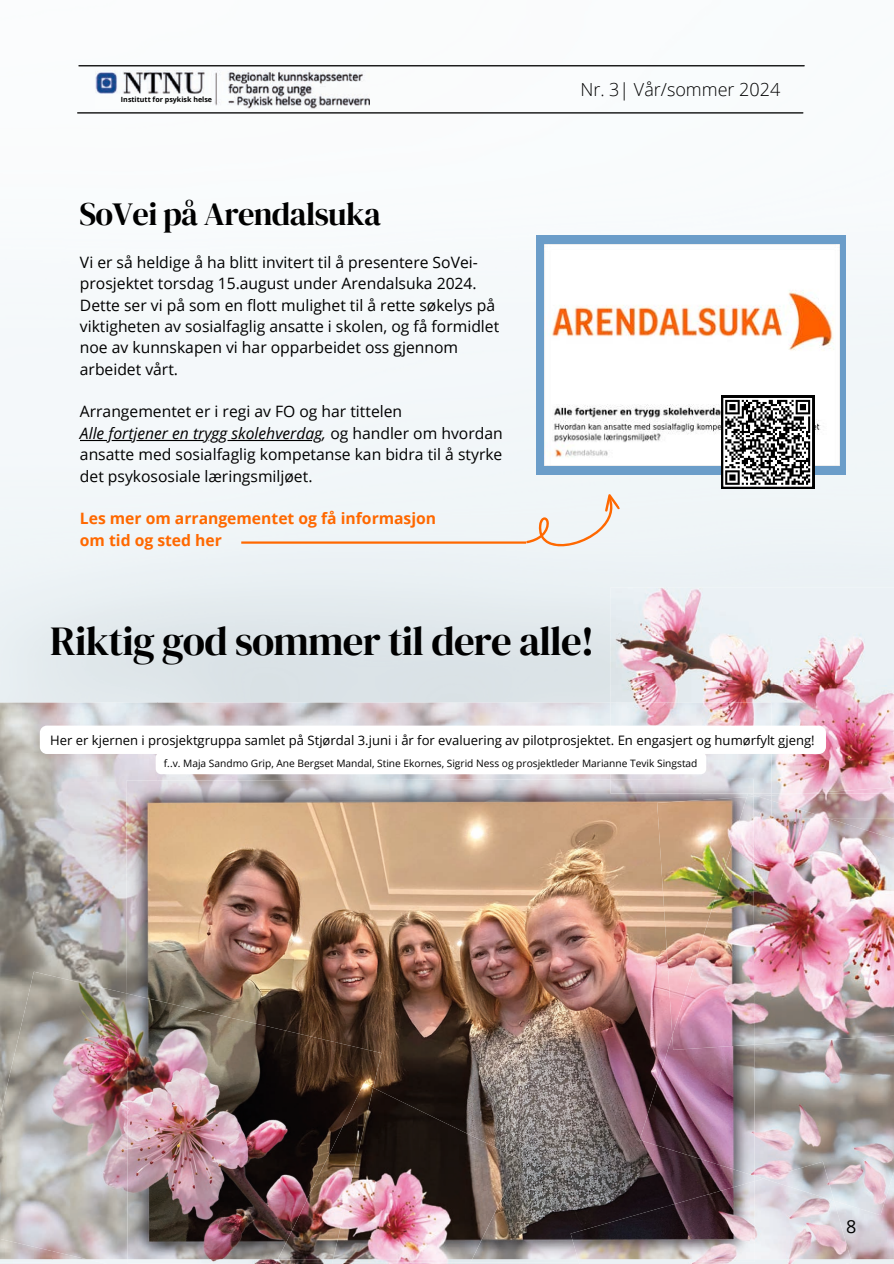
<style>
.page{position:relative;width:894px;height:1264px;background:#fff}
.page>*{position:absolute;margin:0;border:0;box-sizing:border-box;transform-origin:0 0}
.t1{font:40.8px "DM Serif Display";letter-spacing:-.02em;color:#000}
.t2{font:32.4px "DM Serif Display";letter-spacing:-.02em;color:#000}
.t3{font:300 18px "Open Sans";color:#000}
.t4{font:18px "Open Sans";color:#000}
.t5{font:15.75px/21.3px "Open Sans";color:#000}
.t6{font:700 15.75px/21.3px "Open Sans";color:#ff6800}
.t7{font:13.05px "Open Sans";color:#000}
.t8{font:10.2px "Open Sans";color:#000}
.t9{font:700 7.2px "Open Sans";color:#000}
.s1{font-style:italic}
</style>
<div class="page">
<img style="left:0;top:65px;width:893px;height:566px">
<hr style="left:78px;top:112px;width:724px;height:1px;background:#000">
<hr style="left:79px;top:65px;width:725px;height:1px;background:#000">
<img style="left:95px;top:71px;width:275px;height:37px">
<div style="left:536px;top:235px;width:310px;height:240px;background:#6b9dc9"></div>
<img style="left:545px;top:244px;width:294px;height:221px">
<hr style="left:227px;top:440px;width:85px;height:1px;background:#000">
<hr style="left:136px;top:440px;width:68px;height:1px;background:#000">
<svg style="left:80px;top:440px;width:52px;height:1px"></svg>
<img style="left:0;top:702px;width:157px;height:269px">
<img style="left:157px;top:702px;width:453px;height:78px">
<img style="left:850px;top:1215px;width:43px;height:44px">
<img style="left:472px;top:1259px;width:379px;height:4px">
<img style="left:520px;top:1206px;width:50px;height:53px">
<img style="left:493px;top:779px;width:208px;height:427px">
<img style="left:701px;top:1175px;width:52px;height:6px">
<img style="left:389px;top:779px;width:104px;height:308px">
<img style="left:335px;top:779px;width:54px;height:308px">
<img style="left:126px;top:780px;width:210px;height:213px">
<img style="left:610px;top:587px;width:283px;height:115px">
<img style="left:610px;top:702px;width:161px;height:91px">
<img style="left:610px;top:779px;width:143px;height:14px">
<img style="left:771px;top:685px;width:122px;height:110px">
<img style="left:87px;top:1259px;width:385px;height:4px">
<img style="left:0;top:971px;width:128px;height:288px">
<img style="left:128px;top:1259px;width:148px;height:4px">
<img style="left:127px;top:993px;width:254px;height:266px">
<img style="left:754px;top:1215px;width:96px;height:44px">
<img style="left:577px;top:1259px;width:177px;height:3px">
<img style="left:570px;top:1181px;width:184px;height:78px">
<img style="left:753px;top:795px;width:140px;height:420px">
<img style="left:639px;top:793px;width:115px;height:382px">
<img style="left:763px;top:1161px;width:70px;height:39px">
<img style="left:275px;top:1262px;width:195px;height:1px">
<img style="left:373px;top:1087px;width:147px;height:172px">
<img style="left:276px;top:1259px;width:57px;height:3px">
<img style="left:278px;top:1083px;width:95px;height:176px">
<img style="left:893px;top:787px;width:1px;height:248px">
<img style="left:757px;top:795px;width:136px;height:1px">
<img style="left:657px;top:797px;width:15px;height:238px">
<img style="left:802px;top:787px;width:91px;height:6px">
<img style="left:754px;top:796px;width:139px;height:248px">
<img style="left:672px;top:796px;width:82px;height:253px">
<img style="left:771px;top:800px;width:56px;height:18px">
<hr style="left:241px;top:541px;width:285px;height:2px;background:#ff6800">
<svg style="left:526px;top:494px;width:93px;height:54px"></svg>
<svg style="left:40px;top:725px;width:785px;height:49px"></svg>
<svg style="left:720px;top:396px;width:94px;height:93px;background:#7c7c7c"></svg>
<p class="t9" style="left:121px;top:94px;width:93px">Institutt for psykisk helse</p>
<h2 class="t2" style="left:79px;top:191px;width:303px">SoVei på Arendalsuka</h2>
<p class="t5" style="left:80px;top:251px;width:421px">Vi er så heldige å ha blitt invitert til å presentere SoVei&shy;prosjektet torsdag 15.august under Arendalsuka 2024.<br>Dette ser vi på som en flott mulighet til å rette søkelys på viktigheten av sosialfaglig ansatte i skolen, og få formidlet noe av kunnskapen vi har opparbeidet oss gjennom arbeidet vårt.</p>
<p class="t5" style="left:80px;top:400px;width:424px">Arrangementet er i regi av FO og har tittelen<br><span class="s1">Alle fortjener en trygg skolehverdag,</span> og handler om hvordan ansatte med sosialfaglig kompetanse kan bidra til å styrke det psykososiale læringsmiljøet.</p>
<p class="t6" style="left:80px;top:507px;width:358px">Les mer om arrangementet og få informasjon om tid og sted her</p>
<p class="t3" style="left:580px;top:77px;width:201px">Nr. 3| Vår/sommer 2024</p>
<h1 class="t1" style="left:50px;top:613px;width:545px">Riktig god sommer til dere alle!</h1>
<p class="t7" style="left:50px;top:730px;width:765px">Her er kjernen i prosjektgruppa samlet på Stjørdal 3.juni i år for evaluering av pilotprosjektet. En engasjert og humørfylt gjeng!</p>
<p class="t8" style="left:164px;top:756px;width:535px">f..v. Maja Sandmo Grip, Ane Bergset Mandal, Stine Ekornes, Sigrid Ness og prosjektleder Marianne Tevik Singstad</p>
<p class="t4" style="left:846px;top:1214px;width:12px">8</p>
</div>
